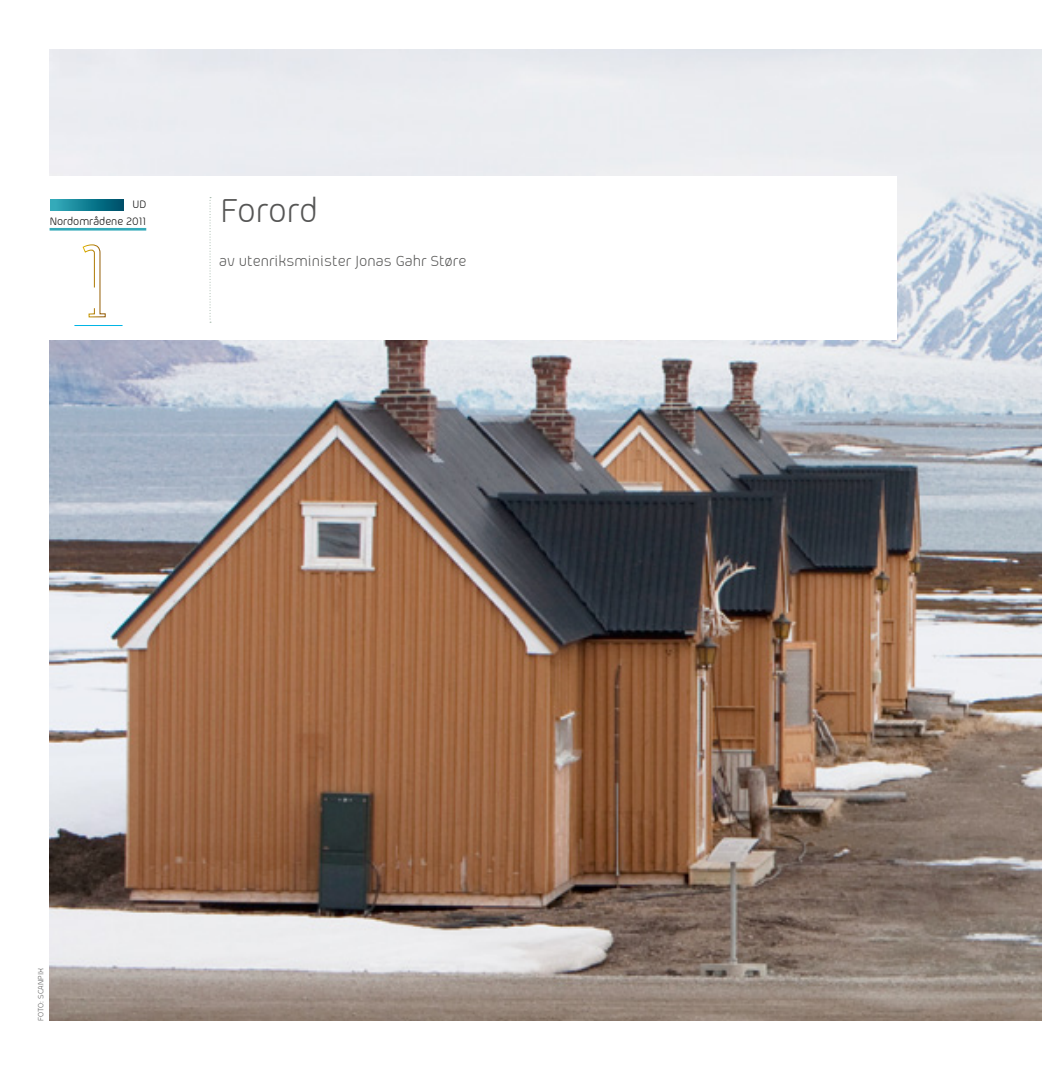
<style>
.page{position:relative;width:1042px;height:1092px;background:#fff}
.page>*{position:absolute;margin:0;border:0;box-sizing:border-box;transform-origin:0 0}
._2_TITTEL{font:37.62px "Aeroportal";color:#565655}
._3_INGRESS{font:16.62px "Aeroportal";color:#565655}
.KOLUMNETITTEL_STREK{font:12.25px "Aeroportal";color:#000}
.KOLUMNETITTEL{font:12.25px "Aeroportal";color:#000}
._2_TITTEL-2{font:8.75px "Aeroportal";color:#565655}
</style>
<div class="page">
<img style="left:50px;top:50px;width:992px;height:970px">
<div style="left:0;top:177px;width:896px;height:163px;background:#fff"></div>
<svg style="left:210px;top:197px;width:1px;height:126px"></svg>
<hr style="left:74px;top:325px;width:49px;height:1px;background:#00b5e5">
<svg style="left:82px;top:244px;width:24px;height:74px"></svg>
<svg style="left:50px;top:200px;width:73px;height:10px"></svg>
<hr style="left:50px;top:228px;width:96px;height:2px;background:#34aab9">
<p class="KOLUMNETITTEL" style="left:133px;top:198px;width:15px">UD</p>
<p class="KOLUMNETITTEL_STREK" style="left:50px;top:215px;width:98px">Nordområdene 2011</p>
<p class="_2_TITTEL" style="left:220px;top:191px;width:99px">Forord</p>
<p class="_3_INGRESS" style="left:219px;top:252px;width:249px">av utenriksminister Jonas Gahr Støre</p>
<p class="_2_TITTEL-2" style="left:36px;top:1020px;width:54px;rotate:-90deg">FOTO: SCANPIX</p>
</div>
